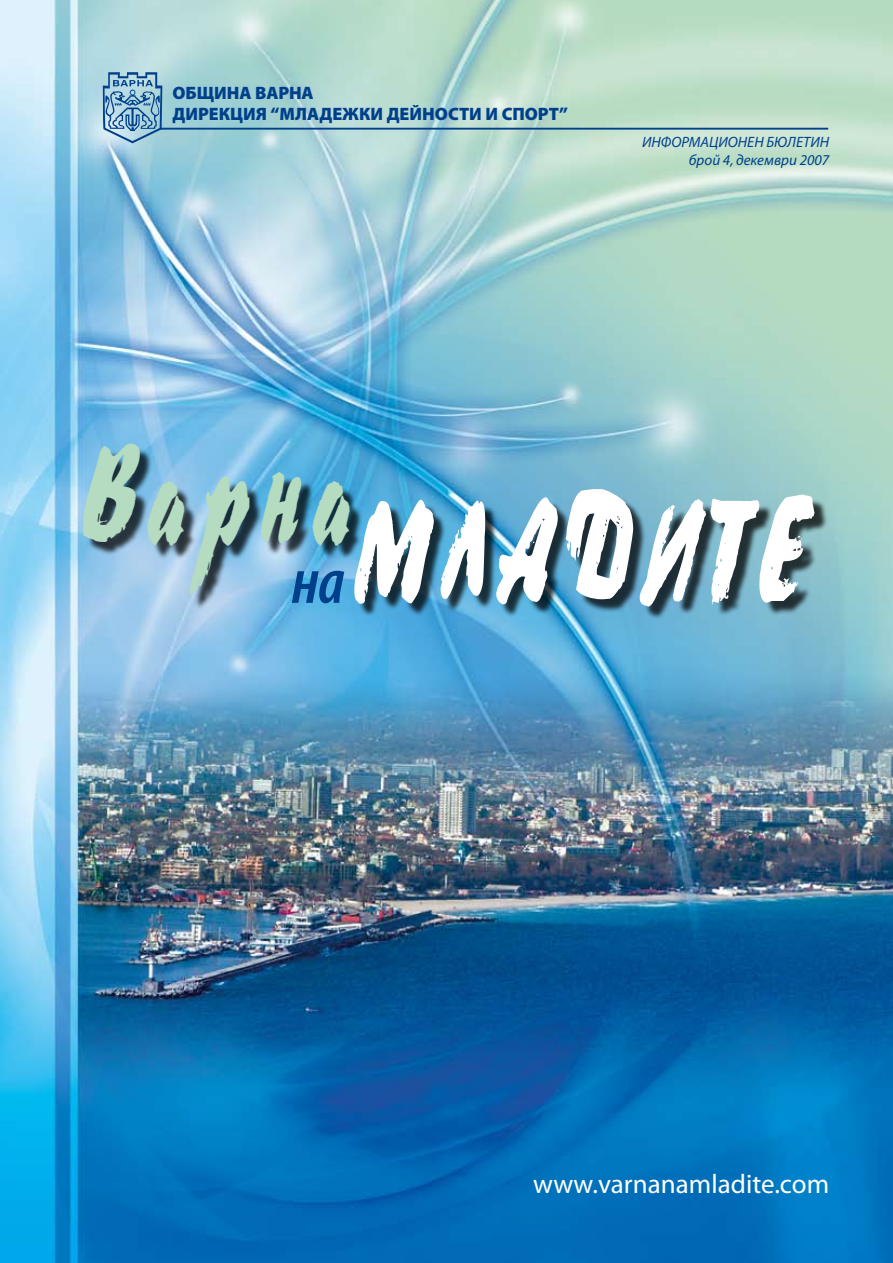
<style>
.page{position:relative;width:893px;height:1263px;background:#fff}
.page>*{position:absolute;margin:0;border:0;box-sizing:border-box;transform-origin:0 0}
.t1{font:87.6px "DS Broad Brush";letter-spacing:.09em;color:#fff;scale:.58 1}
.t2{font:84.6px "DS Broad Brush";color:#b5dbc0;scale:.58 1}
.t3{font:italic 600 condensed 64.8px "Myriad Pro";color:#00408b}
.t4{font:27px "Myriad Pro";color:#fff}
.t5{font:900 18px/21.6px "Myriad Pro";color:#00408b}
.t6{font:italic 15px/18px "Myriad Pro";color:#00408b;text-align:right}
</style>
<div class="page">
<img style="left:0;top:0;width:893px;height:1263px">
<svg style="left:103px;top:72px;width:59px;height:71px;background:#7eaac7"></svg>
<hr style="left:160px;top:128px;width:668px;height:2px;background:#00408b">
<div style="left:358px;top:492px;width:470px;height:128px;background:#000;opacity:.75"></div>
<div style="left:86px;top:447px;width:277px;height:163px;background:#000;opacity:.75"></div>
<p class="t5" style="left:173px;top:81px;width:397px">ОБЩИНА ВАРНА<br>ДИРЕКЦИЯ “МЛАДЕЖКИ ДЕЙНОСТИ И СПОРТ”</p>
<p class="t6" style="left:642px;top:133px;width:189px">ИНФОРМАЦИОНЕН БЮЛЕТИН брой 4, декември 2007</p>
<h2 class="t2" style="left:82px;top:459px;width:464px">Варна</h2>
<h1 class="t1" style="left:353px;top:514px;width:798px">младите</h1>
<h3 class="t3" style="left:292px;top:541px;width:54px">на</h3>
<h3 class="t4" style="left:533px;top:1168px;width:297px">www.varnanamladite.com</h3>
</div>
